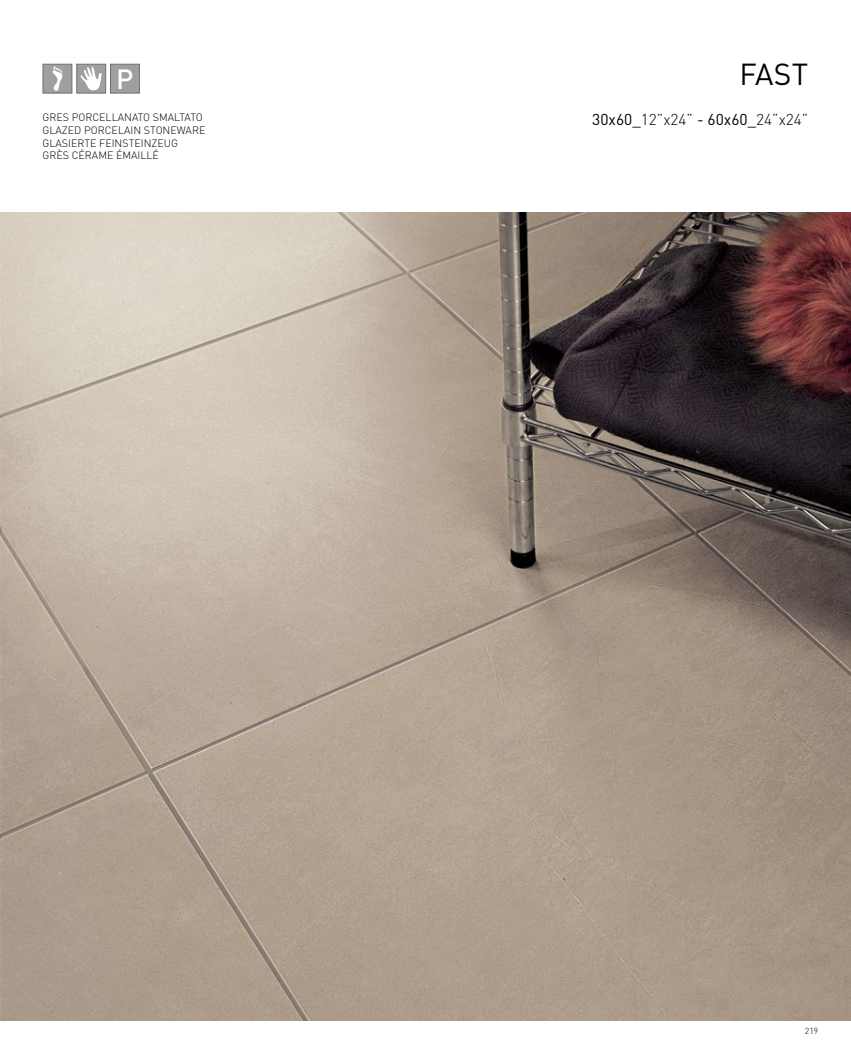
<style>
.page{position:relative;width:851px;height:1063px;background:#fff}
.page>*{position:absolute;margin:0;border:0;box-sizing:border-box;transform-origin:0 0}
.t1{font:30px "DIN Pro";color:#000}
.t2{font:500 27.5px "DIN Pro";color:#fff}
.t3{font:300 15.62px "DIN Pro";color:#000}
.t4{font:300 10.62px/12.8px "DIN Pro";color:#000}
.t5{font:300 8.75px "DIN Pro";color:#000}
.s1{font-weight:400}
</style>
<div class="page">
<img style="left:0;top:213px;width:850px;height:807px">
<div style="left:43px;top:64px;width:29px;height:30px;background:#9f9f9f;border:1px solid #706f6f"></div>
<svg style="left:52px;top:66px;width:11px;height:25px"></svg>
<div style="left:76px;top:64px;width:30px;height:30px;background:#9f9f9f;border:1px solid #706f6f"></div>
<svg style="left:80px;top:67px;width:22px;height:24px"></svg>
<div style="left:110px;top:64px;width:30px;height:30px;background:#9f9f9f;border:1px solid #706f6f"></div>
<h2 class="t2" style="left:116px;top:61px;width:19px">P</h2>
<p class="t4" style="left:43px;top:111px;width:164px">GRES PORCELLANATO SMALTATO<br>GLAZED PORCELAIN STONEWARE<br>GLASIERTE FEINSTEINZEUG<br>GRÈS CÉRAME ÉMAILLÉ</p>
<h1 class="t1" style="left:739px;top:54px;width:70px">FAST</h1>
<h3 class="t3" style="left:592px;top:109px;width:218px"><span class="s1">30x60_</span>12”x24” <span class="s1">- 60x60_</span>24”x24”</h3>
<p class="t5" style="left:804px;top:1025px;width:15px">219</p>
</div>
